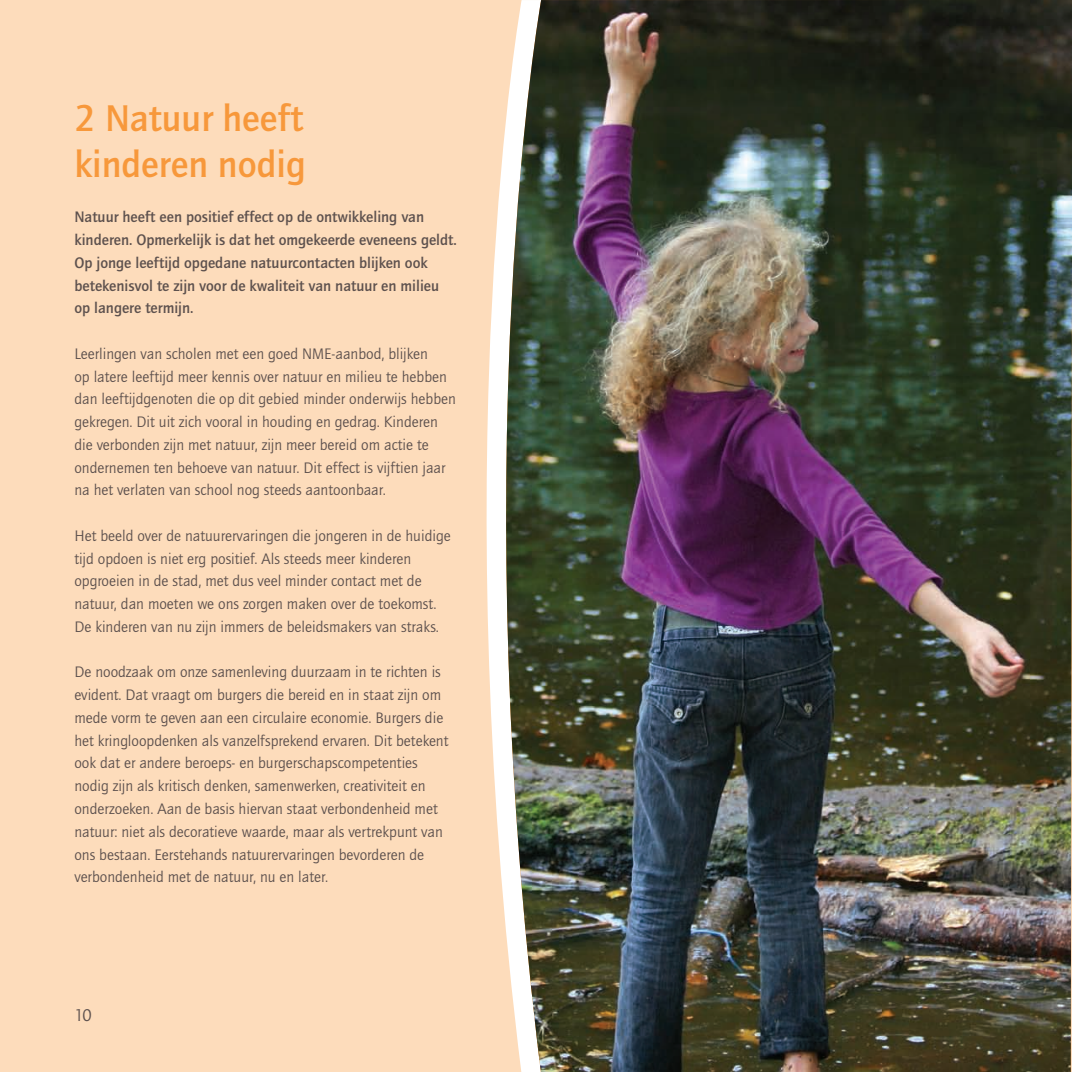
<style>
.page{position:relative;width:1072px;height:1072px;background:#fff}
.page>*{position:absolute;margin:0;border:0;box-sizing:border-box;transform-origin:0 0}
.t1{font:500 38.5px/45.5px "Quay Sans";color:#f7983b}
.t2{font:17.5px "Quay Sans";color:#5d514e}
.t3{font:15.75px/22.8px "Quay Sans";color:#5d514e}
.t4{font:500 15.75px/22.8px "Quay Sans";color:#5d514e}
</style>
<div class="page">
<div style="left:0;top:0;width:1071px;height:1071px;background:#fddcbb"></div>
<svg style="left:486px;top:131px;width:19px;height:787px;fill:#fff"></svg>
<img style="left:505px;top:0;width:566px;height:1071px">
<h1 class="t1" style="left:74px;top:95px;width:233px">2 Natuur heeft kinderen nodig</h1>
<p class="t4" style="left:74px;top:205px;width:384px">Natuur heeft een positief effect op de ontwikkeling van kinderen. Opmerkelijk is dat het omgekeerde eveneens geldt.<br>Op jonge leeftijd opgedane natuurcontacten blijken ook betekenisvol te zijn voor de kwaliteit van natuur en milieu op langere termijn.</p>
<p class="t3" style="left:74px;top:342px;width:383px">Leerlingen van scholen met een goed NME-aanbod, blijken<br>op latere leeftijd meer kennis over natuur en milieu te hebben dan leeftijdgenoten die op dit gebied minder onderwijs hebben gekregen. Dit uit zich vooral in houding en gedrag. Kinderen die verbonden zijn met natuur, zijn meer bereid om actie te ondernemen ten behoeve van natuur. Dit effect is vijftien jaar na het verlaten van school nog steeds aantoonbaar.</p>
<p class="t3" style="left:74px;top:524px;width:378px">Het beeld over de natuurervaringen die jongeren in de huidige tijd opdoen is niet erg positief. Als steeds meer kinderen opgroeien in de stad, met dus veel minder contact met de natuur, dan moeten we ons zorgen maken over de toekomst.<br>De kinderen van nu zijn immers de beleidsmakers van straks.</p>
<p class="t3" style="left:74px;top:660px;width:375px">De noodzaak om onze samenleving duurzaam in te richten is evident. Dat vraagt om burgers die bereid en in staat zijn om mede vorm te geven aan een circulaire economie. Burgers die het kringloopdenken als vanzelfsprekend ervaren. Dit betekent ook dat er andere beroeps- en burgerschapscompetenties nodig zijn als kritisch denken, samenwerken, creativiteit en onderzoeken. Aan de basis hiervan staat verbondenheid met natuur: niet als decoratieve waarde, maar als vertrekpunt van ons bestaan. Eerstehands natuurervaringen bevorderen de verbondenheid met de natuur, nu en later.</p>
<p class="t2" style="left:74px;top:1004px;width:19px">10</p>
</div>
